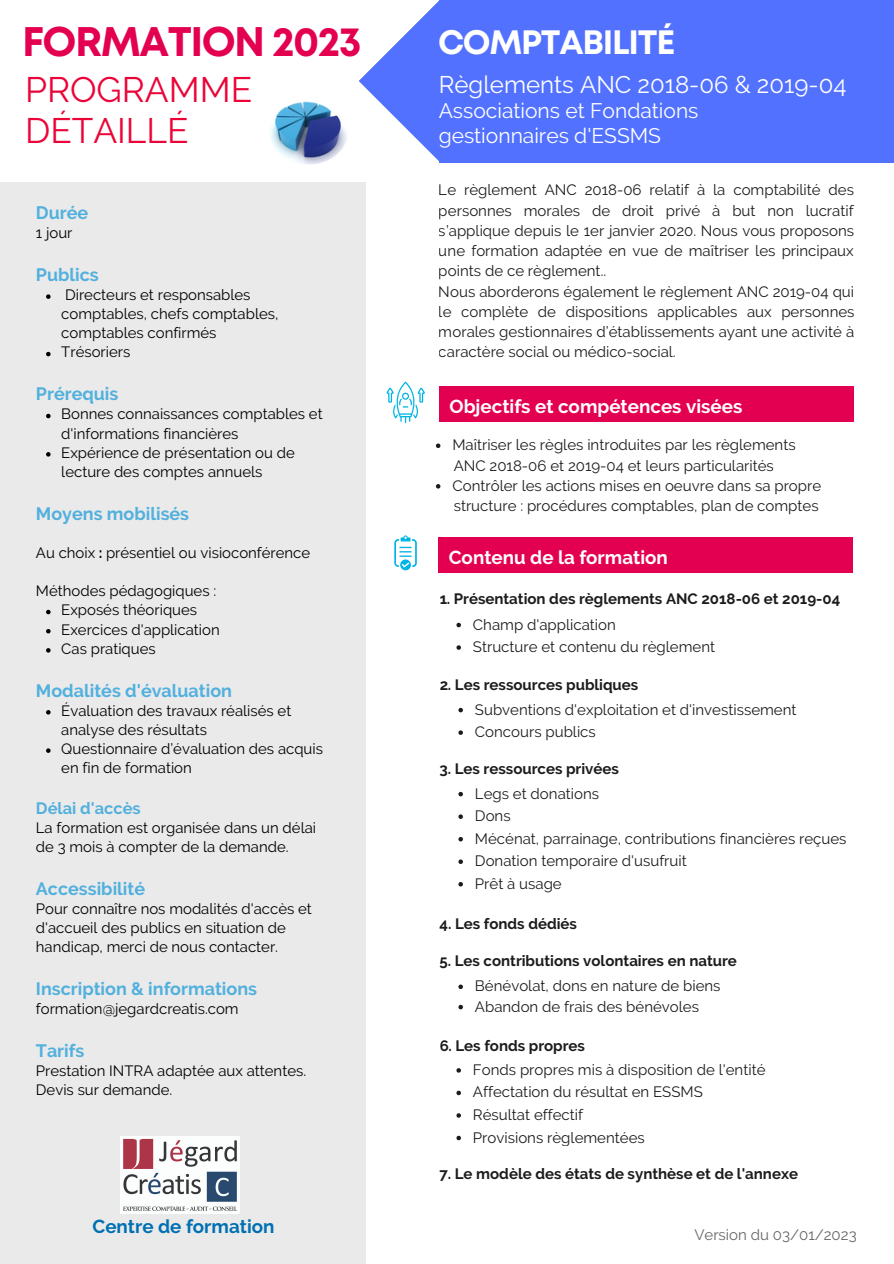
<style>
.page{position:relative;width:894px;height:1264px;background:#fff}
.page>*{position:absolute;margin:0;border:0;box-sizing:border-box;transform-origin:0 0}
.t1{font:700 41.25px "Mont";letter-spacing:-.035em;color:#e40050}
.t2{font:35.25px/40.5px "Raleway";color:#ea0437}
.t3{font:700 33.75px "Mont";letter-spacing:-.035em;color:#fff}
.t4{font:24px "Raleway";color:#fff}
.t5{font:21px/24.8px "Raleway";color:#fff}
.t6{font:700 18.75px "Raleway";color:#fff}
.t7{font:700 18.75px "Raleway";color:#0070b2}
.t8{font:700 17.85px "Raleway";color:#51b0de}
.t9{font:700 16.35px "Raleway";color:#51b0de}
.t10{font:15px/20.2px "Raleway";color:#000}
.t11{font:700 15px "Raleway";color:#000}
.t12{font:15px "Raleway";color:#545454}
.t13{font:14.85px/19.2px "Raleway";color:#000}
.s1{font-weight:700}
</style>
<div class="page">
<svg style="left:359px;top:1px;width:80px;height:160px"></svg>
<div style="left:439px;top:0;width:454px;height:162px;background:#5271ff"></div>
<div style="left:0;top:182px;width:365px;height:1081px;background:#eaeaea"></div>
<div style="left:439px;top:386px;width:414px;height:36px;background:#e40050"></div>
<svg style="left:386px;top:381px;width:39px;height:42px"></svg>
<svg style="left:394px;top:535px;width:22px;height:35px"></svg>
<div style="left:438px;top:537px;width:414px;height:35px;background:#e40050"></div>
<img style="left:270px;top:101px;width:77px;height:63px">
<img style="left:121px;top:1136px;width:118px;height:77px">
<svg style="left:436px;top:443px;width:4px;height:5px"></svg>
<svg style="left:436px;top:484px;width:4px;height:4px"></svg>
<svg style="left:456px;top:1068px;width:5px;height:4px"></svg>
<svg style="left:456px;top:1090px;width:5px;height:5px"></svg>
<svg style="left:456px;top:1113px;width:5px;height:4px"></svg>
<svg style="left:456px;top:1135px;width:5px;height:5px"></svg>
<svg style="left:456px;top:622px;width:5px;height:5px"></svg>
<svg style="left:456px;top:645px;width:5px;height:4px"></svg>
<svg style="left:458px;top:708px;width:5px;height:4px"></svg>
<svg style="left:458px;top:730px;width:5px;height:5px"></svg>
<svg style="left:458px;top:984px;width:5px;height:5px"></svg>
<svg style="left:458px;top:1004px;width:5px;height:5px"></svg>
<svg style="left:458px;top:792px;width:5px;height:4px"></svg>
<svg style="left:458px;top:814px;width:5px;height:5px"></svg>
<svg style="left:458px;top:837px;width:5px;height:4px"></svg>
<svg style="left:458px;top:859px;width:5px;height:5px"></svg>
<svg style="left:458px;top:882px;width:5px;height:4px"></svg>
<svg style="left:46px;top:294px;width:5px;height:5px"></svg>
<svg style="left:46px;top:352px;width:5px;height:4px"></svg>
<svg style="left:46px;top:414px;width:5px;height:4px"></svg>
<svg style="left:46px;top:452px;width:5px;height:4px"></svg>
<svg style="left:46px;top:610px;width:5px;height:4px"></svg>
<svg style="left:46px;top:629px;width:5px;height:4px"></svg>
<svg style="left:46px;top:648px;width:5px;height:4px"></svg>
<svg style="left:46px;top:710px;width:5px;height:4px"></svg>
<svg style="left:46px;top:748px;width:5px;height:5px"></svg>
<h1 class="t1" style="left:22px;top:27px;width:341px">FORMATION 2023</h1>
<h2 class="t2" style="left:25px;top:69px;width:228px">PROGRAMME<br>DÉTAILLÉ</h2>
<p class="t8" style="left:36px;top:202px;width:54px">Durée</p>
<p class="t13" style="left:36px;top:223px;width:38px">1 jour</p>
<p class="t8" style="left:36px;top:264px;width:64px">Publics</p>
<p class="t13" style="left:61px;top:285px;width:218px">Directeurs et responsables comptables, chefs comptables, comptables confirmés<br>Trésoriers</p>
<p class="t8" style="left:36px;top:383px;width:84px">Prérequis</p>
<p class="t13" style="left:61px;top:404px;width:263px">Bonnes connaissances comptables et d'informations financières<br>Expérience de présentation ou de lecture des comptes annuels</p>
<p class="t8" style="left:36px;top:503px;width:155px">Moyens mobilisés</p>
<p class="t13" style="left:36px;top:543px;width:276px">Au choix <span class="s1">:</span> présentiel ou visioconférence</p>
<p class="t13" style="left:36px;top:581px;width:182px">Méthodes pédagogiques :</p>
<p class="t13" style="left:61px;top:600px;width:160px">Exposés théoriques<br>Exercices d'application<br>Cas pratiques</p>
<p class="t8" style="left:36px;top:679px;width:197px">Modalités d'évaluation</p>
<p class="t13" style="left:61px;top:701px;width:263px">Évaluation des travaux réalisés et analyse des résultats<br>Questionnaire d’évaluation des acquis en fin de formation</p>
<p class="t9" style="left:36px;top:798px;width:106px">Délai d'accès</p>
<p class="t13" style="left:36px;top:818px;width:281px">La formation est organisée dans un délai de 3 mois à compter de la demande.</p>
<p class="t8" style="left:36px;top:878px;width:111px">Accessibilité</p>
<p class="t13" style="left:36px;top:899px;width:277px">Pour connaître nos modalités d'accès et d'accueil des publics en situation de handicap, merci de nous contacter.</p>
<p class="t8" style="left:36px;top:978px;width:223px">Inscription &amp; informations</p>
<p class="t13" style="left:36px;top:999px;width:204px">formation@jegardcreatis.com</p>
<p class="t8" style="left:36px;top:1040px;width:50px">Tarifs</p>
<p class="t13" style="left:36px;top:1061px;width:272px">Prestation INTRA adaptée aux attentes.<br>Devis sur demande.</p>
<p class="t7" style="left:92px;top:1215px;width:183px">Centre de formation</p>
<h3 class="t3" style="left:438px;top:29px;width:239px">COMPTABILITÉ</h3>
<h3 class="t4" style="left:438px;top:71px;width:409px">Règlements ANC 2018-06 &amp; 2019-04</h3>
<h3 class="t5" style="left:438px;top:98px;width:261px">Associations et Fondations gestionnaires d'ESSMS</h3>
<p class="t10" style="left:438px;top:180px;width:417px">Le règlement ANC 2018-06 relatif à la comptabilité des personnes morales de droit privé à but non lucratif s’applique depuis le 1er janvier 2020. Nous vous proposons une formation adaptée en vue de maîtriser les principaux points de ce règlement..<br>Nous aborderons également le règlement ANC 2019-04 qui le complète de dispositions applicables aux personnes morales gestionnaires d’établissements ayant une activité à caractère social ou médico-social.</p>
<p class="t6" style="left:449px;top:395px;width:294px">Objectifs et compétences visées</p>
<p class="t10" style="left:452px;top:435px;width:345px">Maîtriser les règles introduites par les règlements</p>
<p class="t10" style="left:452px;top:475px;width:370px">Contrôler les actions mises en oeuvre dans sa propre</p>
<p class="t10" style="left:453px;top:455px;width:321px">ANC 2018-06 et 2019-04 et leurs particularités</p>
<p class="t10" style="left:453px;top:495px;width:366px">structure : procédures comptables, plan de comptes</p>
<p class="t6" style="left:448px;top:546px;width:220px">Contenu de la formation</p>
<p class="t11" style="left:439px;top:590px;width:402px">1. Présentation des règlements ANC 2018-06 et 2019-04</p>
<p class="t10" style="left:473px;top:613px;width:243px;line-height:22.5px">Champ d'application<br>Structure et contenu du règlement</p>
<p class="t11" style="left:439px;top:676px;width:200px">2. Les ressources publiques</p>
<p class="t10" style="left:475px;top:698px;width:323px;line-height:22.5px">Subventions d'exploitation et d'investissement<br>Concours publics</p>
<p class="t11" style="left:439px;top:760px;width:181px">3. Les ressources privées</p>
<p class="t10" style="left:475px;top:782px;width:373px;line-height:22.5px">Legs et donations<br>Dons<br>Mécénat, parrainage, contributions financières reçues<br>Donation temporaire d'usufruit<br>Prêt à usage</p>
<p class="t11" style="left:439px;top:915px;width:139px">4. Les fonds dédiés</p>
<p class="t11" style="left:439px;top:952px;width:299px">5. Les contributions volontaires en nature</p>
<p class="t10" style="left:475px;top:975px;width:247px">Bénévolat, dons en nature de biens<br>Abandon de frais des bénévoles</p>
<p class="t11" style="left:439px;top:1036px;width:147px">6. Les fonds propres</p>
<p class="t10" style="left:473px;top:1058px;width:294px;line-height:22.5px">Fonds propres mis à disposition de l'entité<br>Affectation du résultat en ESSMS<br>Résultat effectif<br>Provisions règlementées</p>
<p class="t11" style="left:439px;top:1165px;width:360px">7. Le modèle des états de synthèse et de l'annexe</p>
<p class="t12" style="left:694px;top:1226px;width:164px">Version du 03/01/2023</p>
</div>
